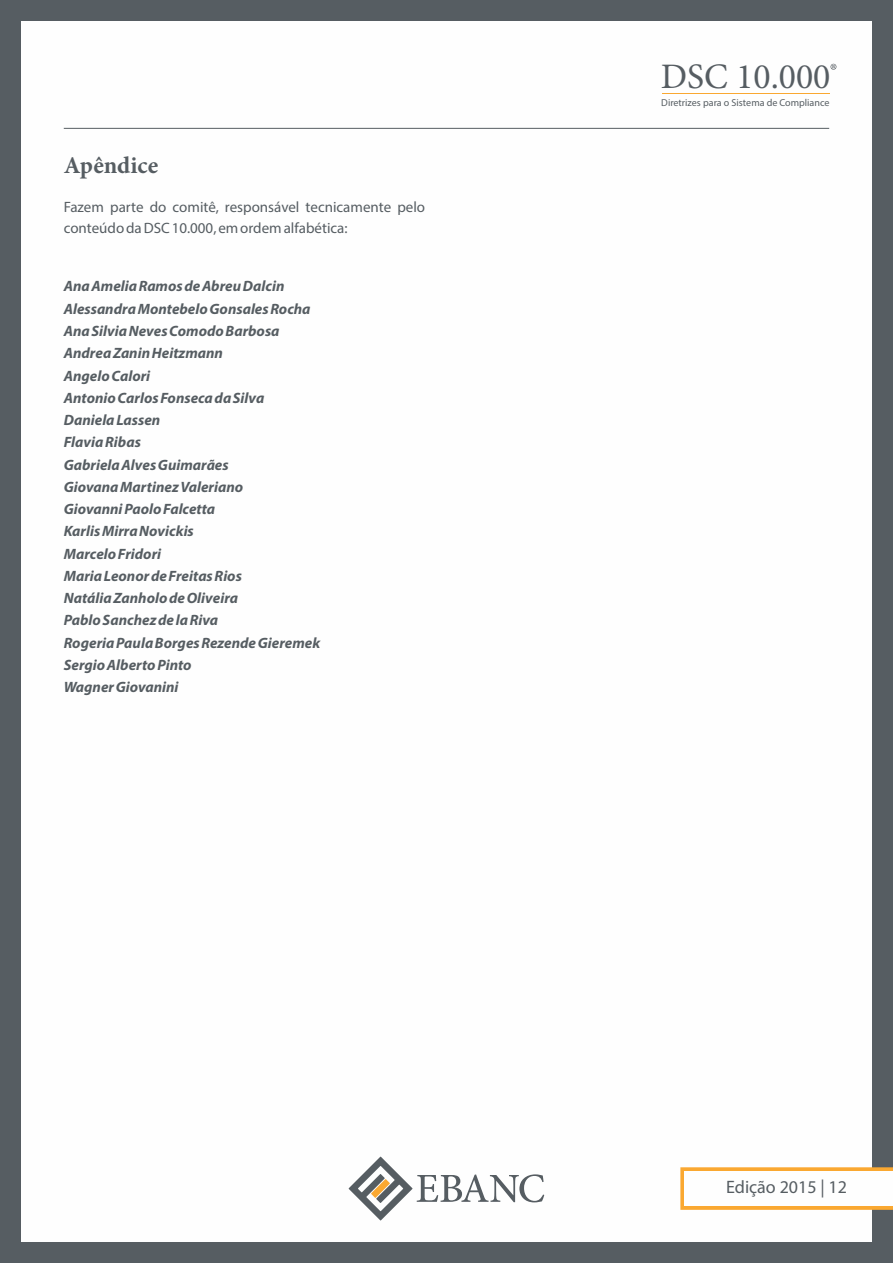
<style>
.page{position:relative;width:893px;height:1263px;background:#565d62}
.page>*{position:absolute;margin:0;border:0;box-sizing:border-box;transform-origin:0 0}
.t1{font:35.85px "Minion Pro";color:#565d62}
.t2{font:700 24px "Minion Pro";color:#565d62}
.t3{font:18px "Myriad Pro";color:#565d62}
.t4{font:italic 700 15px/22.2px "Myriad Pro";color:#565d62}
.t5{font:15px/20.7px "Myriad Pro";color:#565d62}
.t6{font:10.05px "Myriad Pro";color:#565d62}
</style>
<div class="page">
<div style="left:21px;top:21px;width:851px;height:1221px;background:#fefefe"></div>
<svg style="left:349px;top:1157px;width:195px;height:63px"></svg>
<hr style="left:64px;top:128px;width:765px;height:1px;background:#565d62">
<svg style="left:680px;top:1167px;width:213px;height:43px;background:#f9b553"></svg>
<div style="left:685px;top:1171px;width:208px;height:34px;background:#fefefe"></div>
<hr style="left:662px;top:93px;width:167px;height:1px;background:#faa831">
<svg style="left:830px;top:64px;width:6px;height:6px"></svg>
<h2 class="t2" style="left:64px;top:156px;width:96px">Apêndice</h2>
<p class="t5" style="left:64px;top:198px;width:363px">Fazem parte do comitê, responsável tecnicamente pelo conteúdo da DSC 10.000, em ordem alfabética:</p>
<p class="t4" style="left:64px;top:277px;width:258px">Ana Amelia Ramos de Abreu Dalcin<br>Alessandra Montebelo Gonsales Rocha<br>Ana Silvia Neves Comodo Barbosa<br>Andrea Zanin Heitzmann<br>Angelo Calori<br>Antonio Carlos Fonseca da Silva<br>Daniela Lassen<br>Flavia Ribas<br>Gabriela Alves Guimarães<br>Giovana Martinez Valeriano<br>Giovanni Paolo Falcetta<br>Karlis Mirra Novickis<br>Marcelo Fridori<br>Maria Leonor de Freitas Rios<br>Natália Zanholo de Oliveira<br>Pablo Sanchez de la Riva<br>Rogeria Paula Borges Rezende Gieremek<br>Sergio Alberto Pinto<br>Wagner Giovanini</p>
<h1 class="t1" style="left:661px;top:62px;width:171px">DSC 10.000</h1>
<p class="t6" style="left:661px;top:99px;width:170px">Diretrizes para o Sistema de Compliance</p>
<p class="t3" style="left:726px;top:1179px;width:122px">Edição 2015 | 12</p>
</div>
